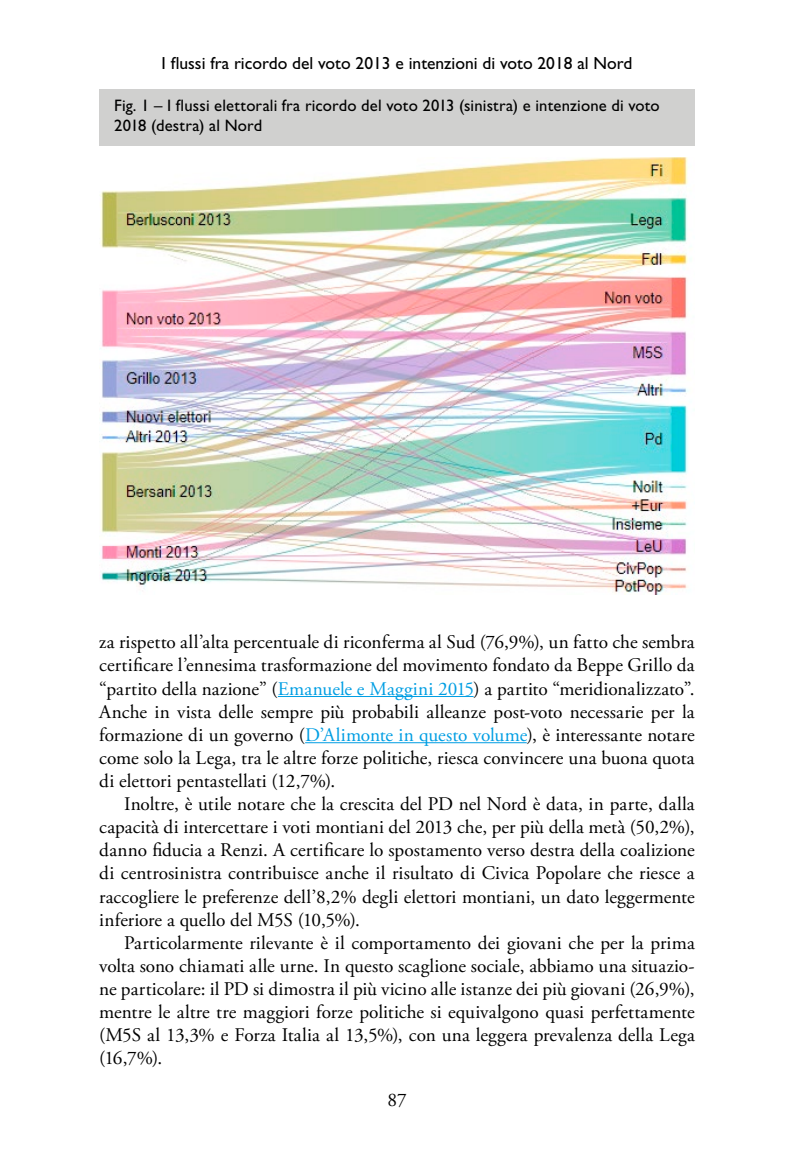
<style>
.page{position:relative;width:794px;height:1166px;background:#fff}
.page>*{position:absolute;margin:0;border:0;box-sizing:border-box;transform-origin:0 0}
.t1{font:19.25px/23.1px "Adobe Garamond Pro";letter-spacing:.005em;color:#000;text-align:justify}
.t2{font:17.5px "Gill Sans Std";color:#000}
.t3{font:16.62px/19.9px "Gill Sans Std";letter-spacing:.01em;color:#000}
.s1{color:#009ee3}
</style>
<div class="page">
<hr style="left:278px;top:696px;width:195px;height:1px;background:#009ee3">
<hr style="left:305px;top:742px;width:222px;height:1px;background:#009ee3">
<div style="left:99px;top:89px;width:595px;height:57px;background:#d0d0cf"></div>
<img style="left:99px;top:157px;width:590px;height:438px">
<p class="t2" style="left:161px;top:54px;width:472px">I flussi fra ricordo del voto 2013 e intenzioni di voto 2018 al Nord</p>
<p class="t3" style="left:114px;top:95px;width:547px">Fig. 1 – I flussi elettorali fra ricordo del voto 2013 (sinistra) e intenzione di voto<br>2018 (destra) al Nord</p>
<p class="t1" style="left:99px;top:631px;width:597px">za rispetto all’alta percentuale di riconferma al Sud (76,9%), un fatto che sembra certificare l’ennesima trasformazione del movimento fondato da Beppe Grillo da “partito della nazione” (<span class="s1">Emanuele e Maggini 2015</span>) a partito “meridionalizzato”.<br>Anche in vista delle sempre più probabili alleanze post-voto necessarie per la formazione di un governo (<span class="s1">D’Alimonte in questo volume</span>), è interessante notare come solo la Lega, tra le altre forze politiche, riesca convincere una buona quota di elettori pentastellati (12,7%).</p>
<p class="t1" style="left:99px;top:793px;width:597px;text-indent:25px">Inoltre, è utile notare che la crescita del PD nel Nord è data, in parte, dalla capacità di intercettare i voti montiani del 2013 che, per più della metà (50,2%), danno fiducia a Renzi. A certificare lo spostamento verso destra della coalizione di centrosinistra contribuisce anche il risultato di Civica Popolare che riesce a raccogliere le preferenze dell’8,2% degli elettori montiani, un dato leggermente inferiore a quello del M5S (10,5%).</p>
<p class="t1" style="left:99px;top:932px;width:597px;text-indent:25px">Particolarmente rilevante è il comportamento dei giovani che per la prima volta sono chiamati alle urne. In questo scaglione sociale, abbiamo una situazio&shy;ne particolare: il PD si dimostra il più vicino alle istanze dei più giovani (26,9%), mentre le altre tre maggiori forze politiche si equivalgono quasi perfettamente (M5S al 13,3% e Forza Italia al 13,5%), con una leggera prevalenza della Lega (16,7%).</p>
<p class="t1" style="left:387px;top:1088px;width:21px">87</p>
</div>
